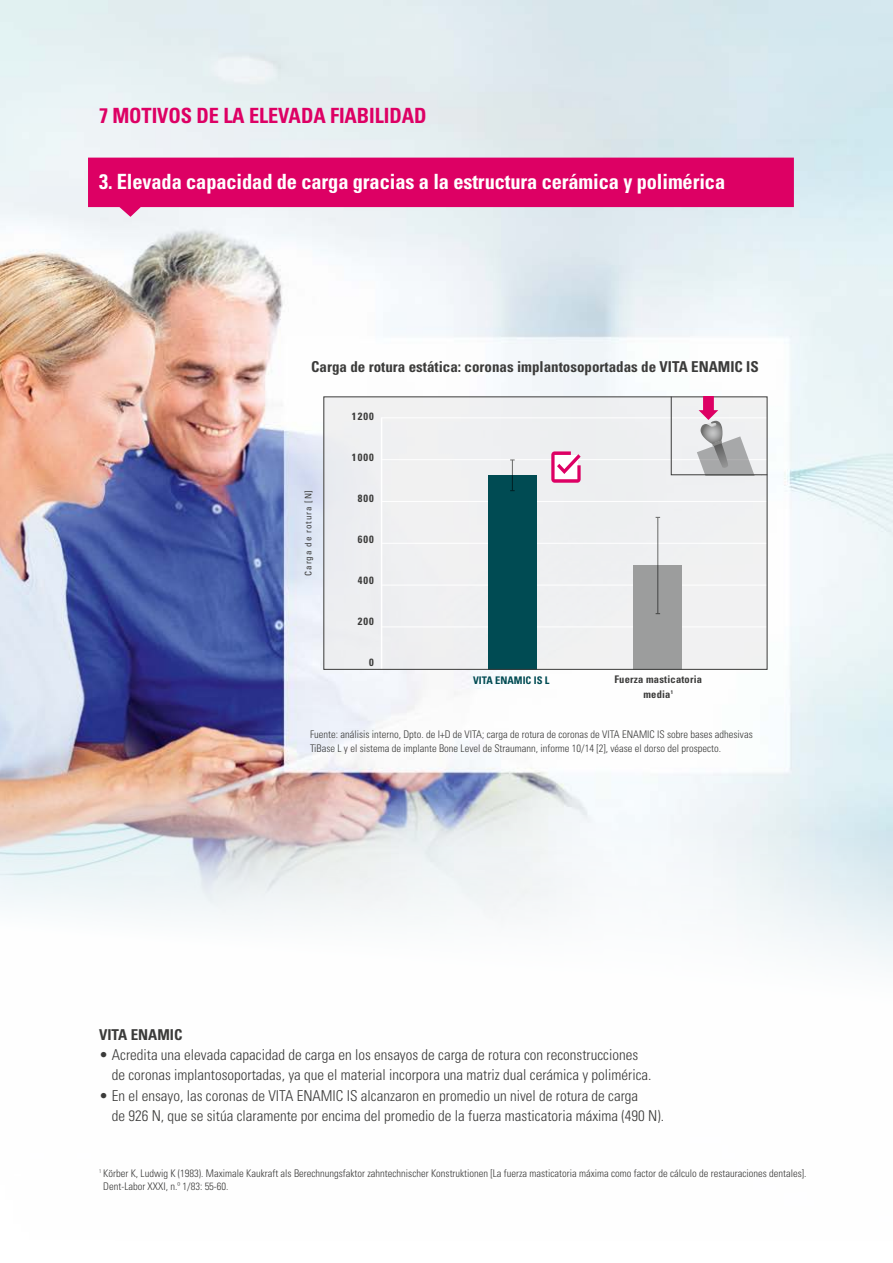
<style>
.page{position:relative;width:893px;height:1263px;background:#fff}
.page>*{position:absolute;margin:0;border:0;box-sizing:border-box;transform-origin:0 0}
.t1{font:700 condensed 21px "Univers LT Std";letter-spacing:-.005em;color:#fff}
.t2{font:700 condensed 21px "Univers LT Std";letter-spacing:-.005em;color:#dd0064}
.t3{font:300 condensed 15px/20.2px "Univers LT Std";color:#3b3b3a}
.t4{font:700 condensed 15px "Univers LT Std";color:#3b3b3a}
.t5{font:300 condensed 10.5px/14.7px "Univers LT Std";color:#3b3b3a}
.t6{font:700 condensed 10.5px/14.7px "Univers LT Std";letter-spacing:.02em;color:#3b3b3a;text-align:center}
.t7{font:700 condensed 10.5px "Univers LT Std";color:#004b53}
.t8{font:condensed 9px "Univers LT";letter-spacing:.1em;color:#3b3b3a}
</style>
<div class="page">
<img style="left:0;top:0;width:893px;height:964px">
<svg style="left:88px;top:158px;width:706px;height:59px"></svg>
<div style="left:324px;top:397px;width:443px;height:272px;background:#ececed"></div>
<hr style="left:382px;top:417px;width:385px;height:1px;background:#fff">
<hr style="left:382px;top:459px;width:385px;height:1px;background:#fff">
<hr style="left:382px;top:501px;width:385px;height:1px;background:#fff">
<hr style="left:381px;top:417px;width:1px;height:252px;background:#fff">
<hr style="left:382px;top:626px;width:385px;height:1px;background:#fff">
<hr style="left:382px;top:585px;width:385px;height:1px;background:#fff">
<hr style="left:382px;top:543px;width:385px;height:1px;background:#fff">
<div style="left:488px;top:475px;width:49px;height:194px;background:#004b53"></div>
<div style="left:633px;top:565px;width:49px;height:104px;background:#9c9d9d"></div>
<div style="left:324px;top:397px;width:443px;height:273px;border:1px solid #3b3b3a"></div>
<hr style="left:512px;top:460px;width:1px;height:31px;background:#6f6f6e">
<hr style="left:657px;top:517px;width:1px;height:97px;background:#6f6f6e">
<svg style="left:551px;top:451px;width:30px;height:32px"></svg>
<svg style="left:671px;top:396px;width:97px;height:79px"></svg>
<h1 class="t2" style="left:99px;top:103px;width:329px">7 MOTIVOS DE LA ELEVADA FIABILIDAD</h1>
<h1 class="t1" style="left:99px;top:169px;width:628px">3. Elevada capacidad de carga gracias a la estructura cerámica y polimérica</h1>
<h2 class="t4" style="left:311px;top:357px;width:449px">Carga de rotura estática: coronas implantosoportadas de VITA ENAMIC IS</h2>
<p class="t8" style="left:303px;top:576px;width:87px;rotate:-90deg">Carga de rotura [N]</p>
<p class="t6" style="left:352px;top:409px;width:23px">1200</p>
<p class="t6" style="left:352px;top:450px;width:23px">1000</p>
<p class="t6" style="left:358px;top:491px;width:18px">800</p>
<p class="t6" style="left:358px;top:532px;width:18px">600</p>
<p class="t6" style="left:358px;top:573px;width:18px">400</p>
<p class="t6" style="left:358px;top:614px;width:18px">200</p>
<p class="t6" style="left:369px;top:655px;width:6px">0</p>
<p class="t6" style="left:614px;top:672px;width:89px">Fuerza masticatoria media<sup>1</sup></p>
<p class="t5" style="left:310px;top:727px;width:444px">Fuente: análisis interno, Dpto. de I+D de VITA; carga de rotura de coronas de VITA ENAMIC IS sobre bases adhesivas<br>TiBase L y el sistema de implante Bone Level de Straumann, informe 10/14 [2], véase el dorso del prospecto.</p>
<p class="t7" style="left:473px;top:674px;width:78px">VITA ENAMIC IS L</p>
<h2 class="t4" style="left:99px;top:1025px;width:85px">VITA ENAMIC</h2>
<h2 class="t3" style="left:112px;top:1045px;width:541px;text-indent:-13px">• Acredita una elevada capacidad de carga en los ensayos de carga de rotura con reconstrucciones de coronas implantosoportadas, ya que el material incorpora una matriz dual cerámica y polimérica.</h2>
<h2 class="t3" style="left:112px;top:1085px;width:554px;text-indent:-13px">• En el ensayo, las coronas de VITA ENAMIC IS alcanzaron en promedio un nivel de rotura de carga<br>de 926 N, que se sitúa claramente por encima del promedio de la fuerza masticatoria máxima (490 N).</h2>
<p class="t5" style="left:103px;top:1167px;width:705px;line-height:12.6px;text-indent:-4px"><sup>1</sup> Körber K, Ludwig K (1983). Maximale Kaukraft als Berechnungsfaktor zahntechnischer Konstruktionen [La fuerza masticatoria máxima como factor de cálculo de restauraciones dentales].<br>Dent-Labor XXXI, n.º 1/83: 55-60.</p>
</div>
